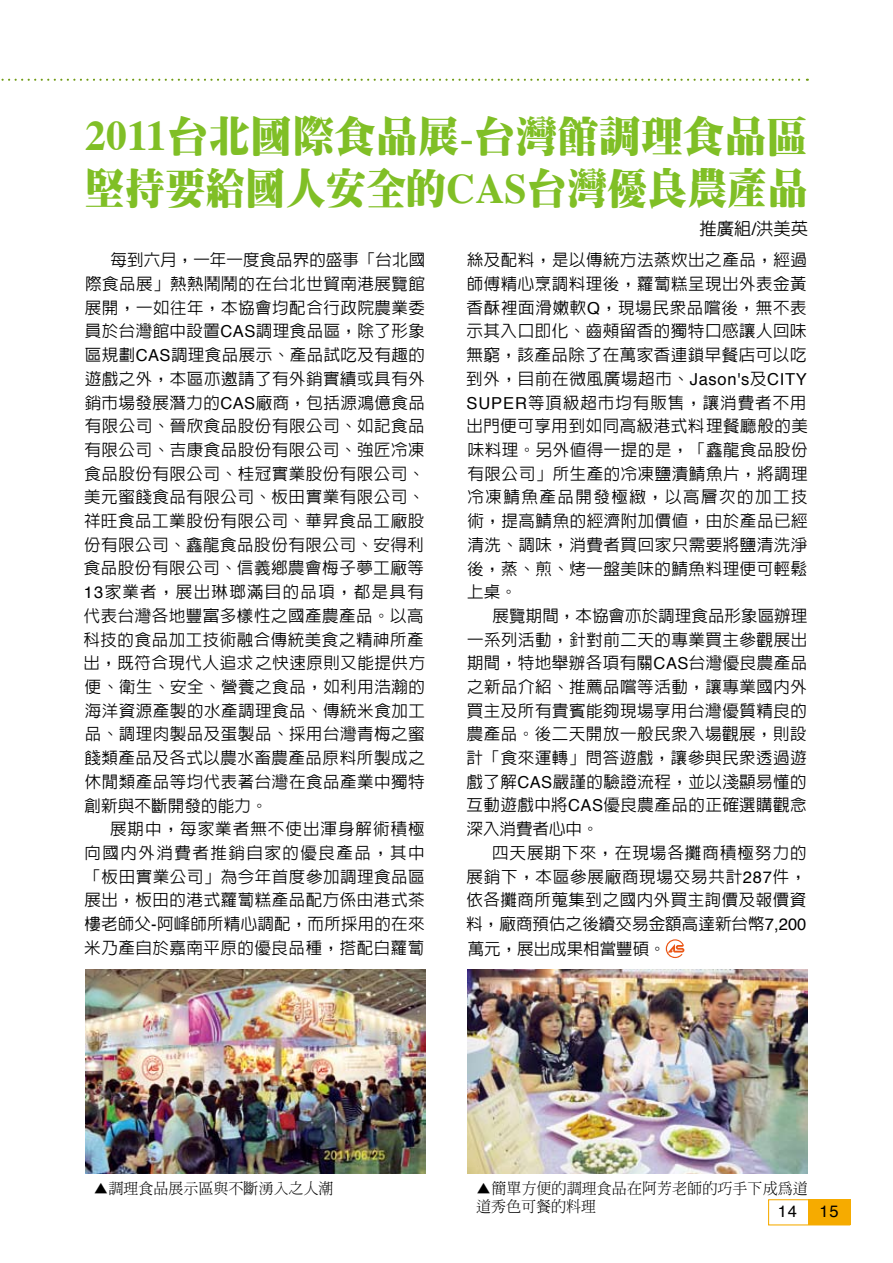
<style>
.page{position:relative;width:893px;height:1263px;background:#fff}
.page>*{position:absolute;margin:0;border:0;box-sizing:border-box;transform-origin:0 0}
.t1{font:900 42px/52.5px "Inn Ming";letter-spacing:.005em;color:#80bf26}
.t2{font:500 17.25px "Yen Round";color:#000}
.t3{font:500 16.5px/23.7px "Lin Gothic";letter-spacing:.03em;color:#000;text-align:justify}
.t4{font:16.5px "Helvetica";color:#000}
.t5{font:300 15px/18px "Inn Ming";color:#000}
.s1{font-family:"Times";font-weight:700}
.s2{font-family:"Times New Roman";font-weight:400}
.s3{font-family:"Helvetica";font-weight:400}
</style>
<div class="page">
<div style="left:808px;top:1200px;width:42px;height:25px;background:#f6ab00"></div>
<div style="left:768px;top:1199px;width:82px;height:26px;border:1px solid #f6ab00"></div>
<svg style="left:666px;top:939px;width:18px;height:19px"></svg>
<img style="left:85px;top:969px;width:340px;height:205px">
<img style="left:468px;top:969px;width:339px;height:205px">
<svg style="left:1px;top:79px;width:807px;height:2px"></svg>
<h1 class="t1" style="left:85px;top:110px;width:725px"><span class="s1">2011</span>台北國際食品展<span class="s2">-</span>台灣館調理食品區堅持要給國人安全的<span class="s1">CAS</span>台灣優良農產品</h1>
<p class="t2" style="left:700px;top:220px;width:110px">推廣組<span class="s3">/</span>洪美英</p>
<p class="t3" style="left:83px;top:248px;width:343px;text-indent:27px">每到六月，一年一度食品界的盛事「台北國際食品展」熱熱鬧鬧的在台北世貿南港展覽館展開，一如往年，本協會均配合行政院農業委員於台灣館中設置<span class="s3">CAS</span>調理食品區，除了形象區規劃<span class="s3">CAS</span>調理食品展示、產品試吃及有趣的遊戲之外，本區亦邀請了有外銷實績或具有外銷市場發展潛力的<span class="s3">CAS</span>廠商，包括源鴻億食品有限公司、晉欣食品股份有限公司、如記食品有限公司、吉康食品股份有限公司、強匠冷凍食品股份有限公司、桂冠實業股份有限公司、美元蜜餞食品有限公司、板田實業有限公司、祥旺食品工業股份有限公司、華昇食品工廠股份有限公司、鑫龍食品股份有限公司、安得利食品股份有限公司、信義鄉農會梅子夢工廠等<span class="s3">13</span>家業者，展出琳瑯滿目的品項，都是具有代表台灣各地豐富多樣性之國產農產品。以高科技的食品加工技術融合傳統美食之精神所產出，既符合現代人追求之快速原則又能提供方便、衛生、安全、營養之食品，如利用浩瀚的海洋資源產製的水產調理食品、傳統米食加工品、調理肉製品及蛋製品、採用台灣青梅之蜜餞類產品及各式以農水畜農產品原料所製成之休閒類產品等均代表著台灣在食品產業中獨特創新與不斷開發的能力。</p>
<p class="t3" style="left:84px;top:817px;width:342px;text-indent:26px">展期中，每家業者無不使出渾身解術積極向國內外消費者推銷自家的優良產品，其中「板田實業公司」為今年首度參加調理食品區展出，板田的港式蘿蔔糕產品配方係由港式茶樓老師父<span class="s3">-</span>阿峰師所精心調配，而所採用的在來米乃產自於嘉南平原的優良品種，搭配白蘿蔔</p>
<p class="t3" style="left:466px;top:248px;width:343px">絲及配料，是以傳統方法蒸炊出之產品，經過師傅精心烹調料理後，蘿蔔糕呈現出外表金黃香酥裡面滑嫩軟<span class="s3">Q</span>，現場民眾品嚐後，無不表示其入口即化、齒頰留香的獨特口感讓人回味無窮，該產品除了在萬家香連鎖早餐店可以吃到外，目前在微風廣場超市、<span class="s3">Jason's</span>及<span class="s3">CITY SUPER</span>等頂級超市均有販售，讓消費者不用出門便可享用到如同高級港式料理餐廳般的美味料理。另外值得一提的是，「鑫龍食品股份有限公司」所生產的冷凍鹽漬鯖魚片，將調理冷凍鯖魚產品開發極緻，以高層次的加工技術，提高鯖魚的經濟附加價值，由於產品已經清洗、調味，消費者買回家只需要將鹽清洗淨後，蒸、煎、烤一盤美味的鯖魚料理便可輕鬆上桌。</p>
<p class="t3" style="left:466px;top:604px;width:342px;text-indent:26px">展覽期間，本協會亦於調理食品形象區辦理一系列活動，針對前二天的專業買主參觀展出期間，特地舉辦各項有關<span class="s3">CAS</span>台灣優良農產品之新品介紹、推薦品嚐等活動，讓專業國內外買主及所有貴賓能夠現場享用台灣優質精良的農產品。後二天開放一般民眾入場觀展，則設計「食來運轉」問答遊戲，讓參與民眾透過遊戲了解<span class="s3">CAS</span>嚴謹的驗證流程，並以淺顯易懂的互動遊戲中將<span class="s3">CAS</span>優良農產品的正確選購觀念深入消費者心中。</p>
<p class="t3" style="left:466px;top:840px;width:342px;text-indent:26px">四天展期下來，在現場各攤商積極努力的展銷下，本區參展廠商現場交易共計<span class="s3">287</span>件，依各攤商所蒐集到之國內外買主詢價及報價資料，廠商預估之後續交易金額高達新台幣<span class="s3">7,200</span>萬元，展出成果相當豐碩。</p>
<p class="t5" style="left:94px;top:1179px;width:241px">▲調理食品展示區與不斷湧入之人潮</p>
<p class="t5" style="left:476px;top:1179px;width:333px">▲簡單方便的調理食品在阿芳老師的巧手下成為道道秀色可餐的料理</p>
<p class="t4" style="left:778px;top:1198px;width:21px">14</p>
<p class="t4" style="left:819px;top:1198px;width:21px">15</p>
</div>
